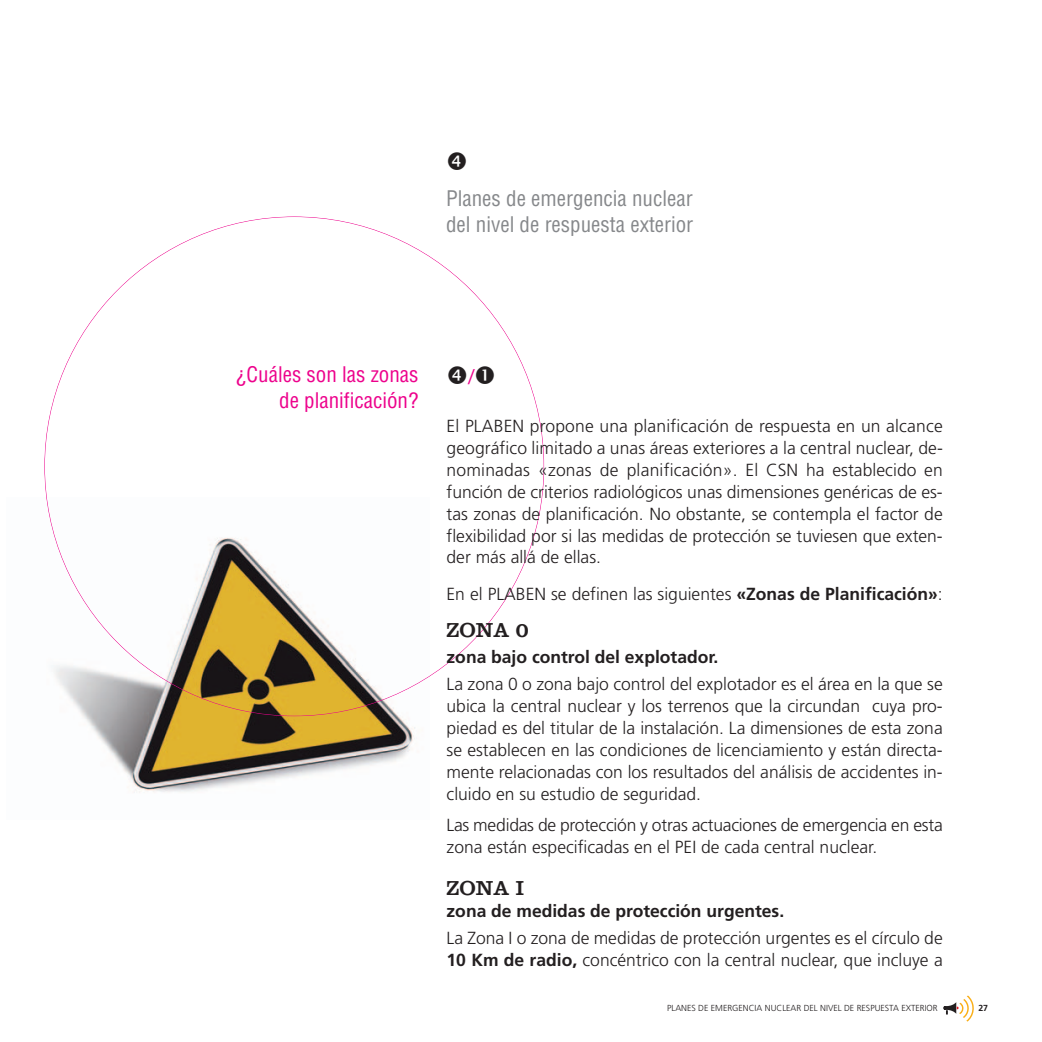
<style>
.page{position:relative;width:1042px;height:1042px;background:#fff}
.page>*{position:absolute;margin:0;border:0;box-sizing:border-box;transform-origin:0 0}
.t1{font:condensed 21px/26.2px "Helvetica";color:#86888b}
.t2{font:condensed 21px/26.2px "Helvetica";color:#ed028c;text-align:right}
.t3{font:21px "Clarendon";color:#231f20}
.t4{font:300 21px "Frutiger";color:#ed028c}
.t5{font:300 17.5px/21.9px "Frutiger";color:#231f20;text-align:justify}
.t6{font:700 17.5px "Frutiger";color:#231f20}
.t7{font:300 8.75px "Frutiger";color:#231f20}
.t8{font:700 8.75px "Frutiger";color:#231f20}
.s1{font-weight:700}
</style>
<div class="page">
<img style="left:46px;top:498px;width:383px;height:295px">
<svg style="left:943px;top:995px;width:31px;height:27px"></svg>
<p class="t1" style="left:446px;top:186px;width:249px">Planes de emergencia nuclear del nivel de respuesta exterior</p>
<p class="t2" style="left:236px;top:361px;width:184px">¿Cuáles son las zonas de planificación?</p>
<p class="t4" style="left:468px;top:368px;width:7px">/</p>
<p class="t5" style="left:446px;top:416px;width:498px">El PLABEN propone una planificación de respuesta en un alcance geográfico limitado a unas áreas exteriores a la central nuclear, de&shy;nominadas «zonas de planificación». El CSN ha establecido en función de criterios radiológicos unas dimensiones genéricas de es&shy;tas zonas de planificación. No obstante, se contempla el factor de flexibilidad por si las medidas de protección se tuviesen que exten&shy;der más allá de ellas.</p>
<p class="t5" style="left:446px;top:584px;width:498px">En el PLABEN se definen las siguientes <span class="s1">«Zonas de Planificación»</span>:</p>
<p class="t3" style="left:446px;top:623px;width:84px">ZONA 0</p>
<p class="t6" style="left:446px;top:650px;width:273px">zona bajo control del explotador.</p>
<p class="t5" style="left:446px;top:674px;width:498px">La zona 0 o zona bajo control del explotador es el área en la que se ubica la central nuclear y los terrenos que la circundan cuya pro&shy;piedad es del titular de la instalación. La dimensiones de esta zona se establecen en las condiciones de licenciamiento y están directa&shy;mente relacionadas con los resultados del análisis de accidentes in&shy;cluido en su estudio de seguridad.</p>
<p class="t5" style="left:446px;top:815px;width:498px">Las medidas de protección y otras actuaciones de emergencia en esta zona están especificadas en el PEI de cada central nuclear.</p>
<p class="t3" style="left:446px;top:881px;width:79px">ZONA I</p>
<p class="t6" style="left:446px;top:903px;width:339px">zona de medidas de protección urgentes.</p>
<p class="t5" style="left:446px;top:928px;width:498px">La Zona I o zona de medidas de protección urgentes es el círculo de<br><span class="s1">10 Km de radio,</span> concéntrico con la central nuclear, que incluye a</p>
<p class="t7" style="left:667px;top:1004px;width:272px">PLANES DE EMERGENCIA NUCLEAR DEL NIVEL DE RESPUESTA EXTERIOR</p>
<p class="t8" style="left:978px;top:1004px;width:11px">27</p>
</div>
